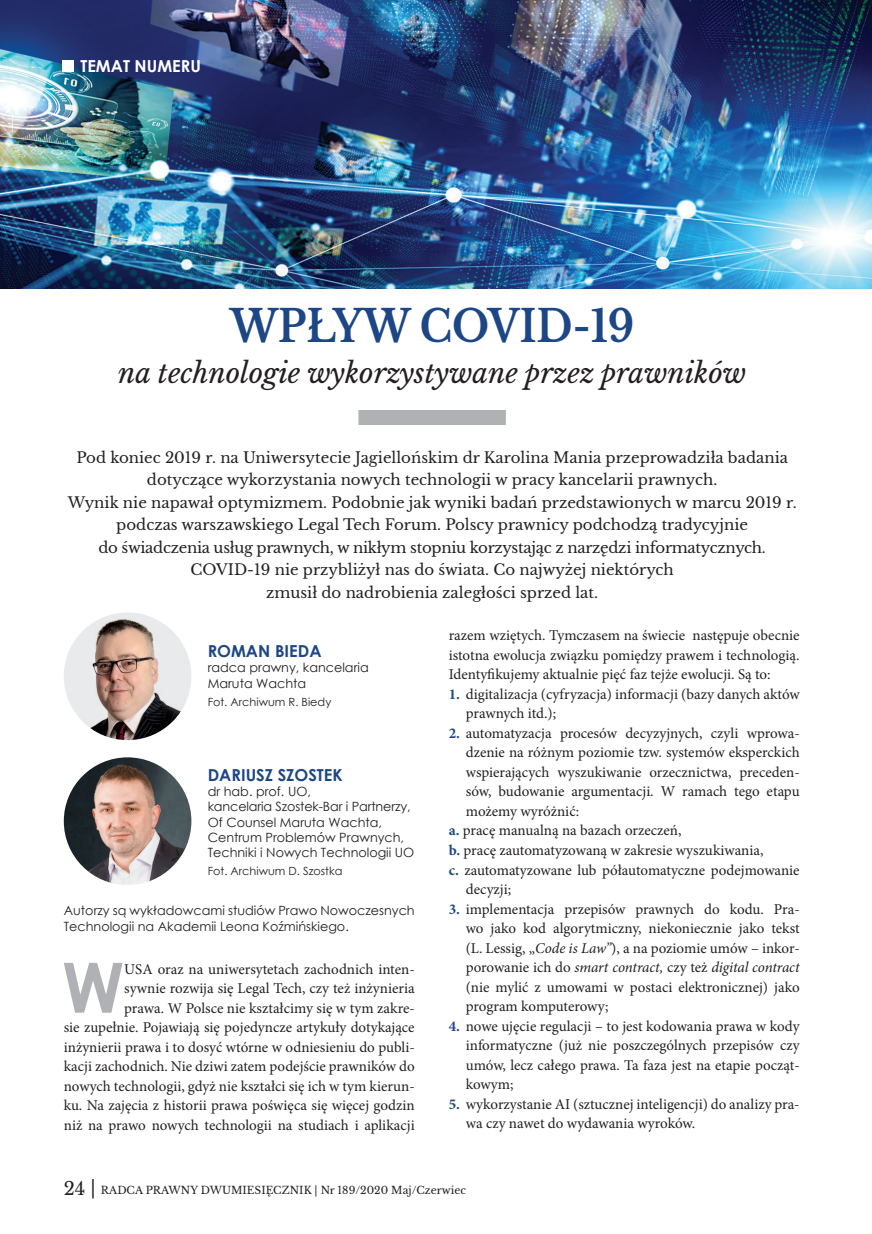
<style>
.page{position:relative;width:872px;height:1234px;background:#fff}
.page>*{position:absolute;margin:0;border:0;box-sizing:border-box;transform-origin:0 0}
.t1{font:700 69.3px "Century Gothic";color:#b0b1b5}
.t2{font:700 43.65px "Libre Baskerville";color:#1d4687;scale:.9 1}
.t3{font:italic 27.6px "Libre Baskerville";color:#231f20}
.t4{font:700 16.5px "Century Gothic";color:#1d4687}
.t5{font:700 16.5px "Century Gothic";color:#fff}
.t6{font:15px/19.5px "Minion Pro";color:#231f20;text-align:justify}
.t7{font:15px/22.5px "Libre Baskerville";color:#231f20;text-align:center}
.t8{font:12.75px/15.3px "Century Gothic";color:#231f20}
.t9{font:11.25px "Century Gothic";color:#231f20}
.t10{font:10.5px "Libre Baskerville";color:#231f20}
.s1{font-weight:700;color:#1d4687}
.s2{font-style:italic}
.s3{font-size:18px}
</style>
<div class="page">
<img style="left:0;top:0;width:872px;height:288px">
<div style="left:358px;top:410px;width:148px;height:15px;background:#b0b1b5"></div>
<img style="left:64px;top:757px;width:127px;height:127px;border-radius:64px">
<img style="left:64px;top:612px;width:127px;height:128px;border-radius:64px">
<div style="left:62px;top:60px;width:12px;height:12px;background:#fff"></div>
<p class="t5" style="left:80px;top:54px;width:122px">TEMAT NUMERU</p>
<h2 class="t2" style="left:230px;top:300px;width:451px">Wpływ COVID-19</h2>
<h3 class="t3" style="left:118px;top:356px;width:629px">na technologie wykorzystywane przez prawników</h3>
<p class="t7" style="left:68px;top:446px;width:730px">Pod koniec 2019 r. na Uniwersytecie Jagiellońskim dr Karolina Mania przeprowadziła badania dotyczące wykorzystania nowych technologii w pracy kancelarii prawnych.<br>Wynik nie napawał optymizmem. Podobnie jak wyniki badań przedstawionych w marcu 2019 r. podczas warszawskiego Legal Tech Forum. Polscy prawnicy podchodzą tradycyjnie<br>do świadczenia usług prawnych, w nikłym stopniu korzystając z narzędzi informatycznych.<br>COVID -19 nie przybliżył nas do świata. Co najwyżej niektórych<br>zmusił do nadrobienia zaległości sprzed lat.</p>
<p class="t4" style="left:208px;top:638px;width:24px">ROMAN</p>
<p class="t4" style="left:275px;top:638px;width:20px">BIEDA</p>
<p class="t8" style="left:208px;top:660px;width:163px">radca prawny, kancelaria<br>Maruta Wachta</p>
<p class="t9" style="left:208px;top:693px;width:125px">Fot. Archiwum R. Biedy</p>
<p class="t4" style="left:208px;top:762px;width:22px">DARIUSZ</p>
<p class="t4" style="left:278px;top:762px;width:19px">SZOSTEK</p>
<p class="t8" style="left:208px;top:783px;width:208px">dr hab. prof. UO,<br>kancelaria Szostek-Bar i Partnerzy,<br>Of Counsel Maruta Wachta,<br>Centrum Problemów Prawnych,<br>Techniki i Nowych Technologii UO</p>
<p class="t9" style="left:208px;top:862px;width:136px">Fot. Archiwum D. Szostka</p>
<p class="t8" style="left:64px;top:902px;width:352px">Autorzy są wykładowcami studiów Prawo Nowoczesnych<br>Technologii na Akademii Leona Koźmińskiego.</p>
<h1 class="t1" style="left:62px;top:934px;width:64px">W</h1>
<p class="t6" style="left:64px;top:958px;width:352px;text-align:right">USA oraz na uniwersytetach zachodnich inten-<br>sywnie rozwija się Legal Tech, czy też inżynieria<br>prawa. W Polsce nie kształcimy się w tym zakre-<br>sie zupełnie. Pojawiają się pojedyncze artykuły dotykające inżynierii prawa i to dosyć wtórne w odniesieniu do publi&shy;kacji zachodnich. Nie dziwi zatem podejście prawników do nowych technologii, gdyż nie kształci się ich w tym kierun&shy;ku. Na zajęcia z historii prawa poświęca się więcej godzin niż na prawo nowych technologii na studiach i aplikacji</p>
<p class="t6" style="left:449px;top:625px;width:352px">razem wziętych. Tymczasem na świecie następuje obecnie istotna ewolucja związku pomiędzy prawem i technologią.<br>Identyfikujemy aktualnie pięć faz tejże ewolucji. Są to:</p>
<p class="t6" style="left:466px;top:684px;width:335px;text-indent:-17px"><span class="s1">1.</span> digitalizacja (cyfryzacja) informacji (bazy danych aktów prawnych itd.);</p>
<p class="t6" style="left:449px;top:723px;width:352px"><span class="s1">2.</span> automatyzacja procesów decyzyjnych, czyli wprowa-</p>
<p class="t6" style="left:466px;top:742px;width:335px">dzenie na różnym poziomie tzw. systemów eksperckich</p>
<p class="t6" style="left:466px;top:762px;width:335px">wspierających wyszukiwanie orzecznictwa, preceden-</p>
<p class="t6" style="left:466px;top:781px;width:335px">sów, budowanie argumentacji. W ramach tego etapu</p>
<p class="t6" style="left:466px;top:801px;width:115px">możemy wyróżnić:</p>
<p class="t6" style="left:449px;top:820px;width:234px"><span class="s1">a.</span> pracę manualną na bazach orzeczeń,</p>
<p class="t6" style="left:449px;top:840px;width:316px"><span class="s1">b.</span> pracę zautomatyzowaną w zakresie wyszukiwania,</p>
<p class="t6" style="left:449px;top:859px;width:352px"><span class="s1">c.</span> zautomatyzowane lub półautomatyczne podejmowanie</p>
<p class="t6" style="left:466px;top:879px;width:47px">decyzji;</p>
<p class="t6" style="left:466px;top:898px;width:335px;text-indent:-17px"><span class="s1">3.</span> implementacja przepisów prawnych do kodu. Pra&shy;wo jako kod algorytmiczny, niekoniecznie jako tekst (L. Lessig, „<span class="s2">Code is Law”</span>), a na poziomie umów – inkor&shy;porowanie ich do <span class="s2">smart contract,</span> czy też <span class="s2">digital contract </span>(nie mylić z umowami w postaci elektronicznej) jako program komputerowy;</p>
<p class="t6" style="left:466px;top:1015px;width:335px;text-indent:-17px"><span class="s1">4.</span> nowe ujęcie regulacji – to jest kodowania prawa w kody informatyczne (już nie poszczególnych przepisów czy umów, lecz całego prawa. Ta faza jest na etapie począt&shy;kowym;</p>
<p class="t6" style="left:466px;top:1093px;width:335px;text-indent:-17px"><span class="s1">5.</span> wykorzystanie AI (sztucznej inteligencji) do analizy pra&shy;wa czy nawet do wydawania wyroków.</p>
<p class="t10" style="left:64px;top:1183px;width:404px"><span class="s3">24 |</span> Radca Prawny Dwumiesięcznik | Nr 189/2020 Maj/Czerwiec</p>
</div>
